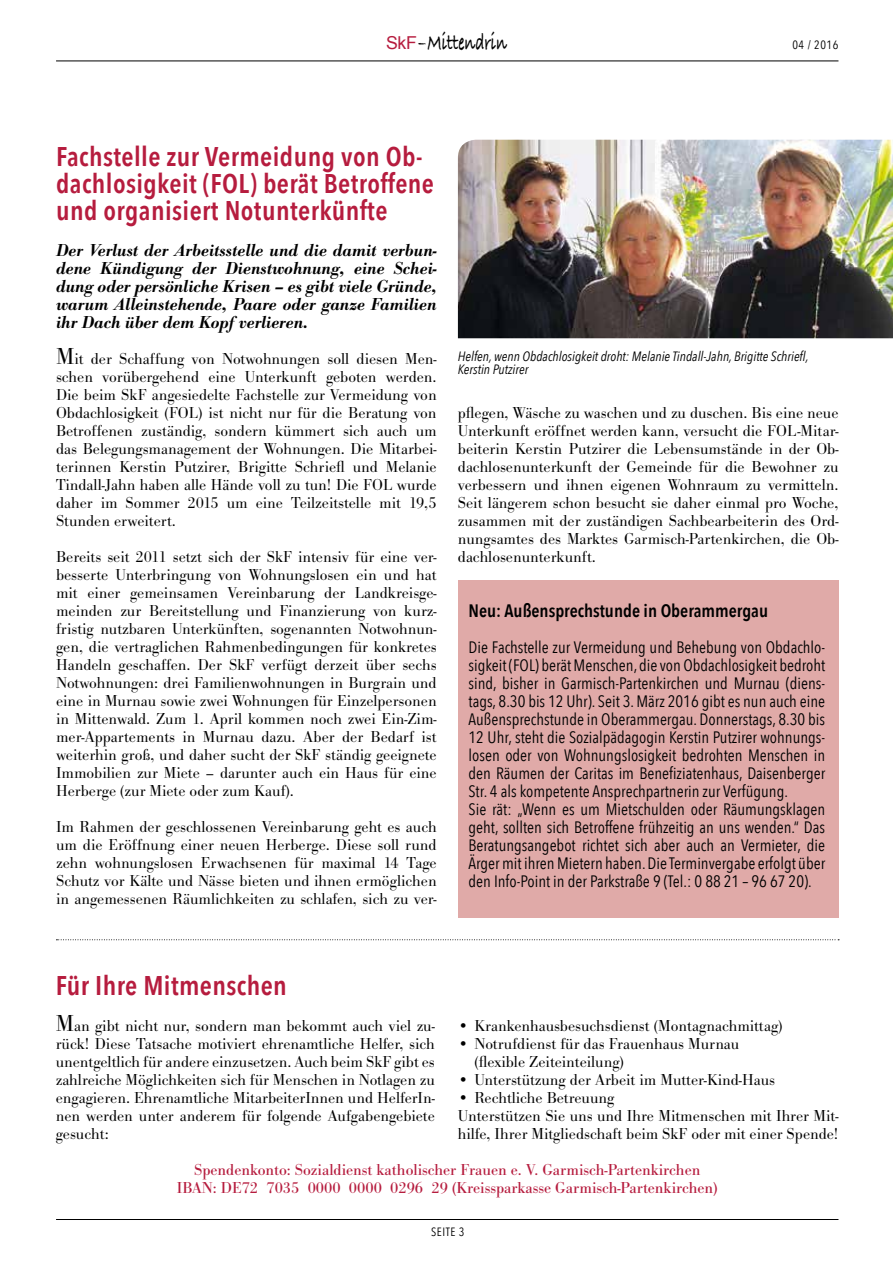
<style>
.page{position:relative;width:893px;height:1263px;background:#fff}
.page>*{position:absolute;margin:0;border:0;box-sizing:border-box;transform-origin:0 0}
.t1{font:600 27px/27px "Avenir Next Condensed";letter-spacing:.015em;color:#b61c3e}
.t2{font:24.3px "Bradley Hand ITCTT Bold";color:#000;scale:.67 1}
.t3{font:italic 600 18px/18px "Bodoni Antiqua T";color:#000;text-align:justify}
.t4{font:600 18px "Avenir Next Condensed";color:#000}
.t5{font:300 16.5px/18px "Bodoni Antiqua T";color:#000;text-align:justify}
.t6{font:16.5px/18px "Avenir Next Condensed";color:#000}
.t7{font:16.5px/18px "Bodoni Antiqua T";color:#b61c3e;text-align:center}
.t8{font:italic 13.5px/13.5px "Avenir Next Condensed";color:#000}
.t9{font:12px "Avenir Next Condensed";letter-spacing:.05em;color:#000}
.s1{font-family:"Arial";font-size:17.85px;color:#b61c3e}
.s2{font-size:24px}
</style>
<div class="page">
<hr style="left:56px;top:61px;width:782px;height:1px;background:#000">
<hr style="left:56px;top:1219px;width:782px;height:1px;background:#000">
<img style="left:458px;top:140px;width:435px;height:198px">
<div style="left:458px;top:580px;width:380px;height:338px;background:#e0aaa8"></div>
<svg style="left:56px;top:939px;width:783px;height:1px"></svg>
<h2 class="t2" style="left:386px;top:23px;width:182px"><span class="s1">SkF</span>– Mittendrin</h2>
<p class="t9" style="left:792px;top:37px;width:48px">04 / 2016</p>
<h1 class="t1" style="left:56px;top:143px;width:379px">Fachstelle zur Vermeidung von Ob&shy;dachlosigkeit (FOL) berät Betroffene und organisiert Notunterkünfte</h1>
<p class="t3" style="left:56px;top:241px;width:382px">Der Verlust der Arbeitsstelle und die damit verbun&shy;dene Kündigung der Dienstwohnung, eine Schei&shy;dung oder persönliche Krisen – es gibt viele Gründe, warum Alleinstehende, Paare oder ganze Familien ihr Dach über dem Kopf verlieren.</p>
<p class="t5" style="left:56px;top:349px;width:382px"><span class="s2">M</span>it der Schaffung von Notwohnungen soll diesen Men&shy;schen vorübergehend eine Unterkunft geboten werden.<br>Die beim SkF angesiedelte Fachstelle zur Vermeidung von Obdachlosigkeit (FOL) ist nicht nur für die Beratung von Betroffenen zuständig, sondern kümmert sich auch um das Belegungsmanagement der Wohnungen. Die Mitarbei&shy;terinnen Kerstin Putzirer, Brigitte Schriefl und Melanie Tindall-Jahn haben alle Hände voll zu tun! Die FOL wurde daher im Sommer 2015 um eine Teilzeitstelle mit 19,5<br>Stunden erweitert.</p>
<p class="t5" style="left:56px;top:547px;width:382px">Bereits seit 2011 setzt sich der SkF intensiv für eine ver&shy;besserte Unterbringung von Wohnungslosen ein und hat mit einer gemeinsamen Vereinbarung der Landkreisge&shy;meinden zur Bereitstellung und Finanzierung von kurz&shy;fristig nutzbaren Unterkünften, sogenannten Notwohnun&shy;gen, die vertraglichen Rahmenbedingungen für konkretes Handeln geschaffen. Der SkF verfügt derzeit über sechs Notwohnungen: drei Familienwohnungen in Burgrain und eine in Murnau sowie zwei Wohnungen für Einzelpersonen in Mittenwald. Zum 1. April kommen noch zwei Ein-Zim&shy;mer-Appartements in Murnau dazu. Aber der Bedarf ist weiterhin groß, und daher sucht der SkF ständig geeignete Immobilien zur Miete – darunter auch ein Haus für eine Herberge (zur Miete oder zum Kauf).</p>
<p class="t5" style="left:56px;top:818px;width:382px">Im Rahmen der geschlossenen Vereinbarung geht es auch um die Eröffnung einer neuen Herberge. Diese soll rund zehn wohnungslosen Erwachsenen für maximal 14 Tage Schutz vor Kälte und Nässe bieten und ihnen ermöglichen in angemessenen Räumlichkeiten zu schlafen, sich zu ver-</p>
<p class="t8" style="left:458px;top:349px;width:352px">Helfen, wenn Obdachlosigkeit droht: Melanie Tindall-Jahn, Brigitte Schriefl,<br>Kerstin Putzirer</p>
<p class="t5" style="left:458px;top:403px;width:382px">pflegen, Wäsche zu waschen und zu duschen. Bis eine neue Unterkunft eröffnet werden kann, versucht die FOL-Mitar&shy;beiterin Kerstin Putzirer die Lebensumstände in der Ob&shy;dachlosenunterkunft der Gemeinde für die Bewohner zu verbessern und ihnen eigenen Wohnraum zu vermitteln.<br>Seit längerem schon besucht sie daher einmal pro Woche, zusammen mit der zuständigen Sachbearbeiterin des Ord&shy;nungsamtes des Marktes Garmisch-Partenkirchen, die Ob&shy;dachlosenunterkunft.</p>
<p class="t4" style="left:468px;top:599px;width:301px">Neu: Außensprechstunde in Oberammergau</p>
<p class="t6" style="left:468px;top:638px;width:358px">Die Fachstelle zur Vermeidung und Behebung von Obdachlo&shy;sigkeit (FOL) berät Menschen, die von Obdachlosigkeit bedroht sind, bisher in Garmisch-Partenkirchen und Murnau (diens&shy;tags, 8.30 bis 12 Uhr). Seit 3. März 2016 gibt es nun auch eine Außensprechstunde in Oberammergau. Donnerstags, 8.30 bis 12 Uhr, steht die Sozialpädagogin Kerstin Putzirer wohnungs&shy;losen oder von Wohnungslosigkeit bedrohten Menschen in den Räumen der Caritas im Benefiziatenhaus, Daisenberger Str. 4 als kompetente Ansprechpartnerin zur Verfügung.<br>Sie rät: „Wenn es um Mietschulden oder Räumungsklagen geht, sollten sich Betroffene frühzeitig an uns wenden.“ Das Beratungsangebot richtet sich aber auch an Vermieter, die Ärger mit ihren Mietern haben. Die Terminvergabe erfolgt über den Info-Point in der Parkstraße 9 (Tel.: 0 88 21 – 96 67 20).</p>
<h1 class="t1" style="left:56px;top:971px;width:233px">Für Ihre Mitmenschen</h1>
<p class="t5" style="left:56px;top:1016px;width:381px"><span class="s2">M</span>an gibt nicht nur, sondern man bekommt auch viel zu&shy;rück! Diese Tatsache motiviert ehrenamtliche Helfer, sich unentgeltlich für andere einzusetzen. Auch beim SkF gibt es zahlreiche Möglichkeiten sich für Menschen in Notlagen zu engagieren. Ehrenamtliche MitarbeiterInnen und HelferIn&shy;nen werden unter anderem für folgende Aufgabengebiete gesucht:</p>
<p class="t5" style="left:458px;top:1016px;width:326px">• Krankenhausbesuchsdienst (Montagnachmittag)</p>
<p class="t5" style="left:474px;top:1034px;width:266px;text-indent:-16px">• Notrufdienst für das Frauenhaus Murnau (flexible Zeiteinteilung)</p>
<p class="t5" style="left:458px;top:1070px;width:319px">• Unterstützung der Arbeit im Mutter-Kind-Haus</p>
<p class="t5" style="left:458px;top:1088px;width:382px;text-align:left">• Rechtliche Betreuung<br>Unterstützen Sie uns und Ihre Mitmenschen mit Ihrer Mit&shy;hilfe, Ihrer Mitgliedschaft beim SkF oder mit einer Spende!</p>
<p class="t7" style="left:177px;top:1161px;width:542px">Spendenkonto: Sozialdienst katholischer Frauen e. V. Garmisch-Partenkirchen<br>IBAN: DE72 7035 0000 0000 0296 29 (Kreissparkasse Garmisch-Partenkirchen)</p>
<p class="t9" style="left:431px;top:1224px;width:35px">SEITE 3</p>
</div>
